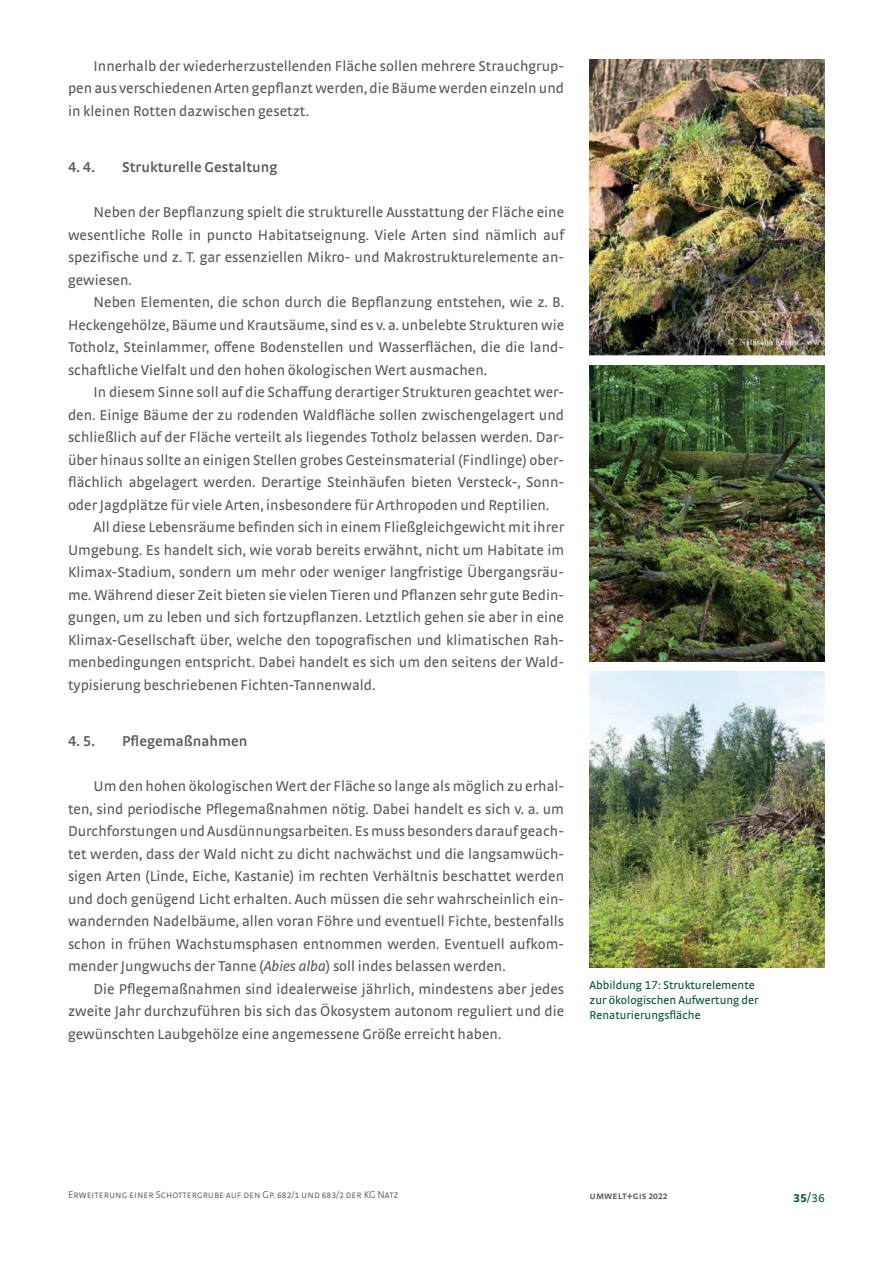
<style>
.page{position:relative;width:893px;height:1263px;background:#fff}
.page>*{position:absolute;margin:0;border:0;box-sizing:border-box;transform-origin:0 0}
.t1{font:15px/22.5px "Strada TF";color:#57585a;text-align:justify}
.t2{font:600 15px "Strada TF";color:#57585a}
.t3{font:300 15px "Strada SC";color:#015330}
.t4{font:12px/15px "Strada TF";color:#015330}
.t5{font:300 10.5px "Strada SC";color:#57585a}
.t6{font:600 10.5px "Strada SC";color:#57585a}
.s1{font-family:"Strada TF Regular Italic Reg 2"}
.s2{font-weight:600}
</style>
<div class="page">
<img style="left:590px;top:60px;width:235px;height:295px">
<img style="left:590px;top:366px;width:235px;height:295px">
<img style="left:590px;top:672px;width:235px;height:295px">
<p class="t1" style="left:68px;top:55px;width:498px;text-indent:26px">Innerhalb der wiederherzustellenden Fläche sollen mehrere Strauchgrup&shy;pen aus verschiedenen Arten gepflanzt werden, die Bäume werden einzeln und in kleinen Rotten dazwischen gesetzt.</p>
<p class="t2" style="left:68px;top:160px;width:28px">4. 4.</p>
<p class="t2" style="left:122px;top:160px;width:157px">Strukturelle Gestaltung</p>
<p class="t1" style="left:68px;top:201px;width:498px;text-indent:26px">Neben der Bepflanzung spielt die strukturelle Ausstattung der Fläche eine wesentliche Rolle in puncto Habitatseignung. Viele Arten sind nämlich auf spezifische und z. T. gar essenziellen Mikro- und Makrostrukturelemente an&shy;gewiesen.</p>
<p class="t1" style="left:68px;top:291px;width:498px;text-indent:26px">Neben Elementen, die schon durch die Bepflanzung entstehen, wie z. B.<br>Heckengehölze, Bäume und Krautsäume, sind es v. a. unbelebte Strukturen wie Totholz, Steinlammer, offene Bodenstellen und Wasserflächen, die die land&shy;schaftliche Vielfalt und den hohen ökologischen Wert ausmachen.</p>
<p class="t1" style="left:94px;top:381px;width:472px">In diesem Sinne soll auf die Schaffung derartiger Strukturen geachtet wer-</p>
<p class="t1" style="left:68px;top:404px;width:498px">den. Einige Bäume der zu rodenden Waldfläche sollen zwischengelagert und</p>
<p class="t1" style="left:68px;top:426px;width:498px">schließlich auf der Fläche verteilt als liegendes Totholz belassen werden. Dar-</p>
<p class="t1" style="left:68px;top:449px;width:498px">über hinaus sollte an einigen Stellen grobes Gesteinsmaterial (Findlinge) ober-</p>
<p class="t1" style="left:68px;top:471px;width:498px">flächlich abgelagert werden. Derartige Steinhäufen bieten Versteck-, Sonn-</p>
<p class="t1" style="left:68px;top:494px;width:483px">oder Jagdplätze für viele Arten, insbesondere für Arthropoden und Reptilien.</p>
<p class="t1" style="left:94px;top:516px;width:472px">All diese Lebensräume befinden sich in einem Fließgleichgewicht mit ihrer</p>
<p class="t1" style="left:68px;top:539px;width:498px">Umgebung. Es handelt sich, wie vorab bereits erwähnt, nicht um Habitate im</p>
<p class="t1" style="left:68px;top:561px;width:498px">Klimax-Stadium, sondern um mehr oder weniger langfristige Übergangsräu-</p>
<p class="t1" style="left:68px;top:584px;width:498px">me. Während dieser Zeit bieten sie vielen Tieren und Pflanzen sehr gute Bedin-</p>
<p class="t1" style="left:68px;top:606px;width:498px">gungen, um zu leben und sich fortzupflanzen. Letztlich gehen sie aber in eine</p>
<p class="t1" style="left:68px;top:629px;width:498px">Klimax-Gesellschaft über, welche den topografischen und klimatischen Rah-</p>
<p class="t1" style="left:68px;top:651px;width:498px">menbedingungen entspricht. Dabei handelt es sich um den seitens der Wald-</p>
<p class="t1" style="left:68px;top:674px;width:309px">typisierung beschriebenen Fichten-Tannenwald.</p>
<p class="t2" style="left:68px;top:734px;width:28px">4. 5.</p>
<p class="t2" style="left:122px;top:734px;width:127px">Pflegemaßnahmen</p>
<p class="t1" style="left:68px;top:775px;width:498px;text-indent:26px">Um den hohen ökologischen Wert der Fläche so lange als möglich zu erhal&shy;ten, sind periodische Pflegemaßnahmen nötig. Dabei handelt es sich v. a. um Durchforstungen und Ausdünnungsarbeiten. Es muss besonders darauf geach&shy;tet werden, dass der Wald nicht zu dicht nachwächst und die langsamwüch&shy;sigen Arten (Linde, Eiche, Kastanie) im rechten Verhältnis beschattet werden und doch genügend Licht erhalten. Auch müssen die sehr wahrscheinlich ein&shy;wandernden Nadelbäume, allen voran Föhre und eventuell Fichte, bestenfalls schon in frühen Wachstumsphasen entnommen werden. Eventuell aufkom&shy;mender Jungwuchs der Tanne (<span class="s1">Abies alba</span>) soll indes belassen werden.</p>
<p class="t1" style="left:68px;top:978px;width:498px;text-indent:26px">Die Pflegemaßnahmen sind idealerweise jährlich, mindestens aber jedes zweite Jahr durchzuführen bis sich das Ökosystem autonom reguliert und die gewünschten Laubgehölze eine angemessene Größe erreicht haben.</p>
<p class="t4" style="left:590px;top:978px;width:170px">Abbildung 17: Strukturelemente zur ökologischen Aufwertung der<br>Renaturierungsfläche</p>
<p class="t5" style="left:68px;top:1188px;width:332px">Erweiterung einer Schottergrube auf den Gp. 682/1 und 683/2 der KG Natz</p>
<p class="t6" style="left:590px;top:1189px;width:80px">umwelt+gis 2022</p>
<p class="t3" style="left:793px;top:1188px;width:33px"><span class="s2">35</span>/36</p>
</div>
